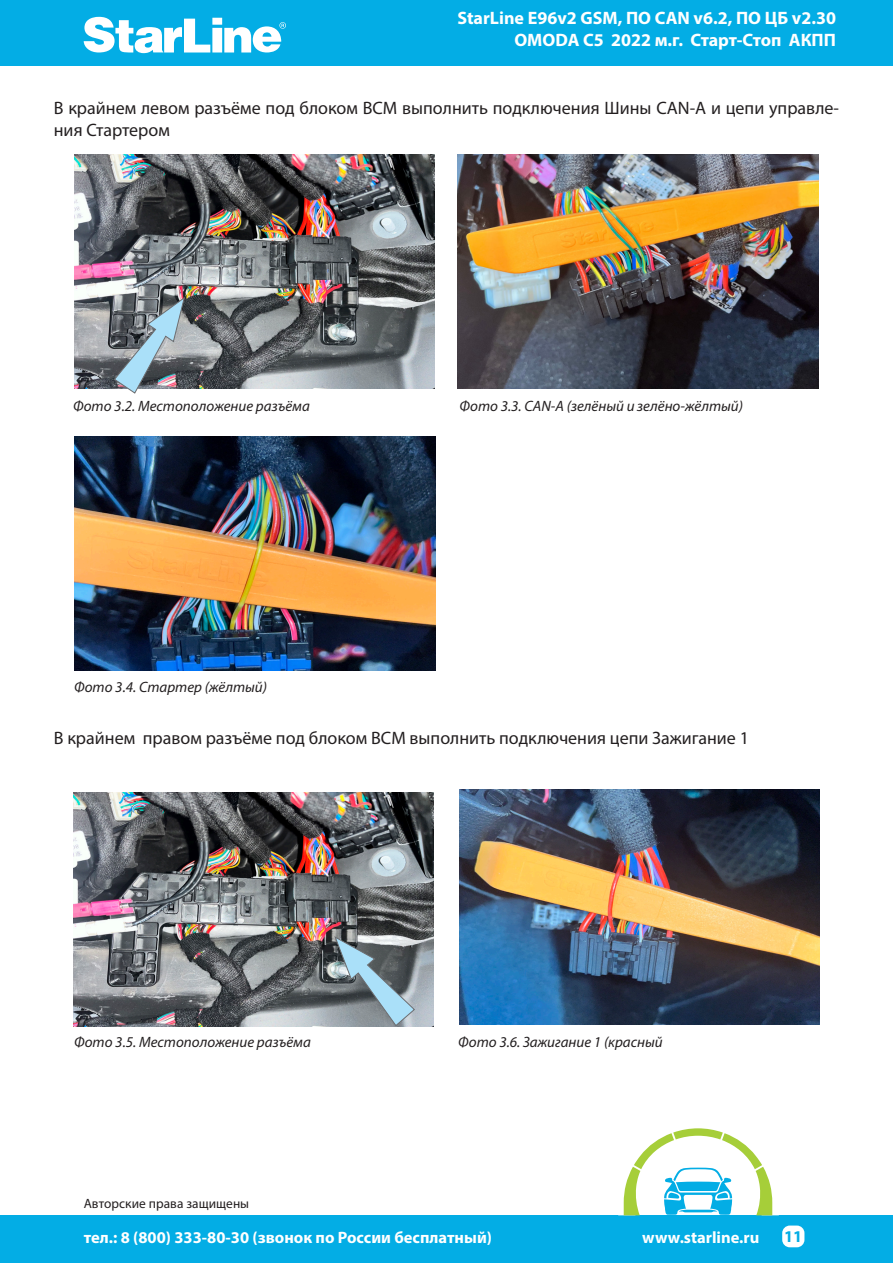
<style>
.page{position:relative;width:893px;height:1263px;background:#fff}
.page>*{position:absolute;margin:0;border:0;box-sizing:border-box;transform-origin:0 0}
.Основной_текст{font:18px/21.6px "Myriad Pro";color:#231f20}
.t1{font:700 18px/21.6px "Myriad Pro";color:#fff;text-align:right}
.t2{font:700 16.5px "Myriad Pro";color:#fff}
.t3{font:700 16.5px "Myriad Pro";color:#03ade5}
.t4{font:italic 15px "Myriad Pro";color:#231f20}
.t5{font:13.5px "Myriad Pro";color:#231f20}
</style>
<div class="page">
<div style="left:0;top:0;width:893px;height:65px;background:#03ade5"></div>
<svg style="left:84px;top:17px;width:202px;height:36px"></svg>
<div style="left:0;top:1215px;width:893px;height:48px;background:#03ade5"></div>
<div style="left:782px;top:1225px;width:22px;height:22px;background:#fff;border-radius:8px"></div>
<svg style="left:623px;top:1128px;width:150px;height:87px"></svg>
<img style="left:74px;top:154px;width:361px;height:234px">
<img style="left:458px;top:154px;width:361px;height:234px">
<svg style="left:113px;top:296px;width:72px;height:98px;background:#86949e"></svg>
<img style="left:74px;top:437px;width:361px;height:234px">
<img style="left:73px;top:792px;width:361px;height:234px">
<svg style="left:334px;top:935px;width:81px;height:92px;background:#83949c"></svg>
<img style="left:459px;top:790px;width:361px;height:234px">
<p class="t1" style="left:457px;top:7px;width:380px">StarLine E96v2 GSM, ПО CAN v6.2, ПО ЦБ v2.30<br>OMODA C5 2022 м.г. Старт-Стоп АКПП</p>
<p class="Основной_текст" style="left:54px;top:97px;width:787px">В крайнем левом разъёме под блоком BCM выполнить подключения Шины CAN-A и цепи управле&shy;ния Стартером</p>
<p class="t4" style="left:73px;top:397px;width:238px">Фото 3.2. Местоположение разъёма</p>
<p class="t4" style="left:459px;top:397px;width:285px">Фото 3.3. CAN-A (зелёный и зелёно-жёлтый)</p>
<p class="t4" style="left:74px;top:677px;width:194px">Фото 3.4. Стартер (жёлтый)</p>
<p class="Основной_текст" style="left:54px;top:727px;width:697px">В крайнем правом разъёме под блоком BCM выполнить подключения цепи Зажигание 1</p>
<p class="t4" style="left:74px;top:1032px;width:238px">Фото 3.5. Местоположение разъёма</p>
<p class="t4" style="left:458px;top:1033px;width:206px">Фото 3.6. Зажигание 1 (красный</p>
<p class="t5" style="left:84px;top:1195px;width:167px">Авторские права защищены</p>
<p class="t2" style="left:84px;top:1226px;width:410px">тел.: 8 (800) 333-80-30 (звонок по России бесплатный)</p>
<p class="t2" style="left:642px;top:1226px;width:119px">www.starline.ru</p>
<p class="t3" style="left:784px;top:1226px;width:20px">11</p>
</div>
